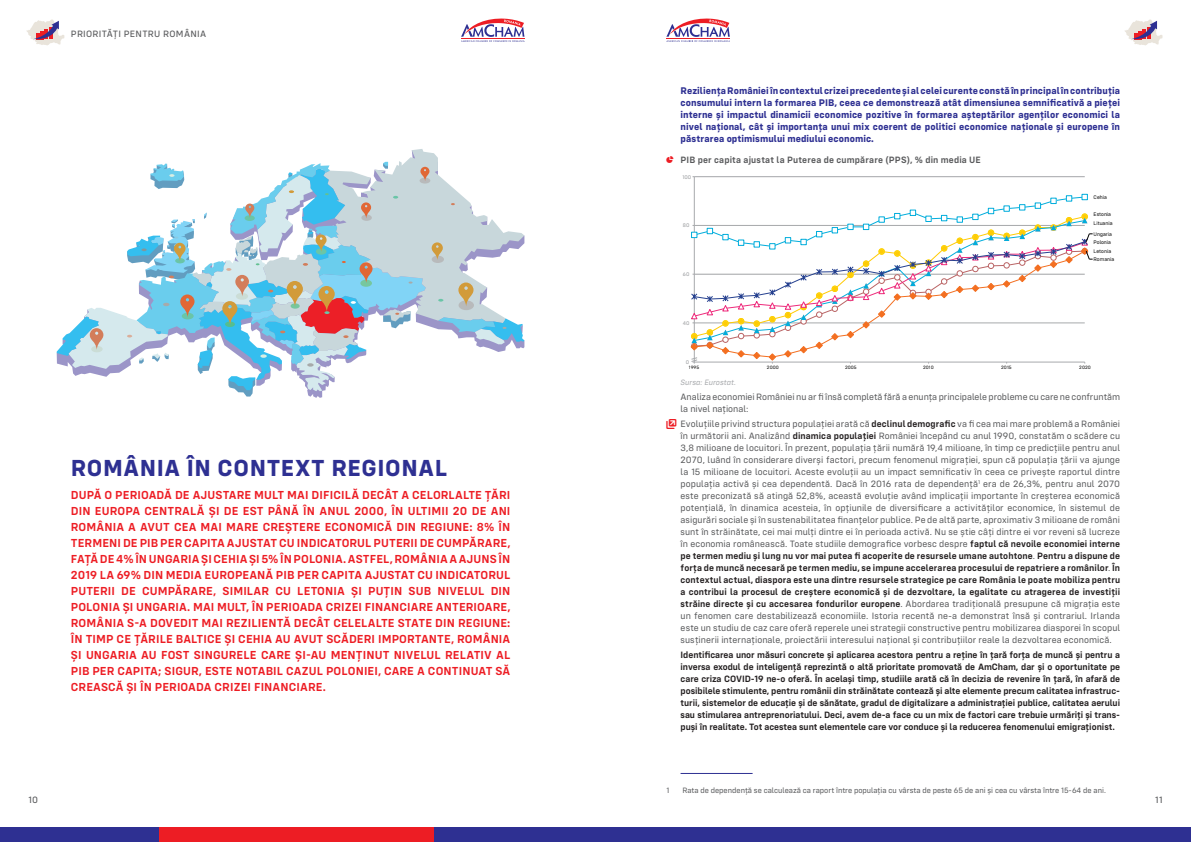
<style>
.page{position:relative;width:1191px;height:842px;background:#fff}
.page>*{position:absolute;margin:0;border:0;box-sizing:border-box;transform-origin:0 0}
.t1{font:700 24px "Config";letter-spacing:.025em;color:#2e3092}
.t2{font:600 12px/16px "Config";letter-spacing:.01em;color:#ed1d24;text-align:justify}
.t3{font:700 10px/12px "Config";letter-spacing:.005em;color:#2e3092;text-align:justify}
.t4{font:9.5px/12px "Config";color:#58595b}
.t5{font:600 9.5px/12px "Config";letter-spacing:-.005em;color:#231f20;text-align:justify}
.t6{font:600 9.5px "Config";letter-spacing:.02em;color:#58595b}
.t7{font:9.5px "Config Text";letter-spacing:.035em;color:#58595b}
.t8{font:8px "Config";color:#58595b}
.t9{font:italic 8px "Config";color:#a7a9ac}
.t10{font:5.4px "Config";color:#000}
.t11{font:5.4px "Config";color:#939598}
.t12{font:4.9px "Config";color:#000}
.s1{font-family:"Web Hosting Hub Glyphs";font-size:10px;color:#ed1d24}
.s2{font-weight:600;color:#231f20}
</style>
<div class="page">
<svg style="left:692px;top:176px;width:392px;height:1px"></svg>
<hr style="left:694px;top:177px;width:1px;height:185px;background:#a7a9ac">
<svg style="left:690px;top:194px;width:402px;height:169px"></svg>
<hr style="left:680px;top:773px;width:72px;height:1px;background:#2e3092">
<svg style="left:57px;top:149px;width:467px;height:247px"></svg>
<svg style="left:666px;top:18px;width:64px;height:24px"></svg>
<svg style="left:461px;top:18px;width:63px;height:24px"></svg>
<div style="left:0;top:828px;width:188px;height:14px;background:#2e3092"></div>
<div style="left:433px;top:828px;width:758px;height:14px;background:#2e3092"></div>
<div style="left:159px;top:828px;width:274px;height:14px;background:#ed1d24"></div>
<svg style="left:26px;top:19px;width:39px;height:27px"></svg>
<svg style="left:1125px;top:19px;width:37px;height:27px"></svg>
<p class="t7" style="left:71px;top:28px;width:137px">PRIORITĂȚI PENTRU ROMÂNIA</p>
<h1 class="t1" style="left:71px;top:453px;width:378px">ROMÂNIA ÎN CONTEXT REGIONAL</h1>
<p class="t2" style="left:71px;top:487px;width:441px">DUPĂ O PERIOADĂ DE AJUSTARE MULT MAI DIFICILĂ DECÂT A CELORLALTE ȚĂRI DIN EUROPA CENTRALĂ ȘI DE EST PÂNĂ ÎN ANUL 2000, ÎN ULTIMII 20 DE ANI ROMÂNIA A AVUT CEA MAI MARE CREȘTERE ECONOMICĂ DIN REGIUNE: 8% ÎN TERMENI DE PIB PER CAPITA AJUSTAT CU INDICATORUL PUTERII DE CUMPĂRARE, FAȚĂ DE 4% ÎN UNGARIA ȘI CEHIA ȘI 5% ÎN POLONIA. ASTFEL, ROMÂNIA A AJUNS ÎN 2019 LA 69% DIN MEDIA EUROPEANĂ PIB PER CAPITA AJUSTAT CU INDICATORUL PUTERII DE CUMPĂRARE, SIMILAR CU LETONIA ȘI PUȚIN SUB NIVELUL DIN POLONIA ȘI UNGARIA. MAI MULT, ÎN PERIOADA CRIZEI FINANCIARE ANTERIOARE, ROMÂNIA S-A DOVEDIT MAI REZILIENTĂ DECÂT CELELALTE STATE DIN REGIUNE:<br>ÎN TIMP CE ȚĂRILE BALTICE ȘI CEHIA AU AVUT SCĂDERI IMPORTANTE, ROMÂNIA ȘI UNGARIA AU FOST SINGURELE CARE ȘI-AU MENȚINUT NIVELUL RELATIV AL PIB PER CAPITA; SIGUR, ESTE NOTABIL CAZUL POLONIEI, CARE A CONTINUAT SĂ CREASCĂ ȘI ÎN PERIOADA CRIZEI FINANCIARE.</p>
<p class="t3" style="left:680px;top:85px;width:441px">Reziliența României în contextul crizei precedente și al celei curente constă în principal în contribuția consumului intern la formarea PIB, ceea ce demonstrează atât dimensiunea semnificativă a pieței interne și impactul dinamicii economice pozitive în formarea așteptărilor agenților economici la nivel național, cât și importanța unui mix coerent de politici economice naționale și europene în păstrarea optimismului mediului economic.</p>
<p class="t6" style="left:680px;top:154px;width:302px">PIB per capita ajustat la Puterea de cumpărare (PPS), % din media UE</p>
<p class="t11" style="left:682px;top:174px;width:10px">100</p>
<p class="t11" style="left:683px;top:222px;width:8px">80</p>
<p class="t11" style="left:683px;top:271px;width:8px">60</p>
<p class="t11" style="left:683px;top:320px;width:8px">40</p>
<p class="t10" style="left:1093px;top:194px;width:15px">Cehia</p>
<p class="t10" style="left:1093px;top:211px;width:19px">Estonia</p>
<p class="t10" style="left:1093px;top:248px;width:19px">Letonia</p>
<p class="t10" style="left:1093px;top:220px;width:20px">Lituania</p>
<p class="t10" style="left:1093px;top:239px;width:19px">Polonia</p>
<p class="t10" style="left:1093px;top:256px;width:22px">Romania</p>
<p class="t10" style="left:1093px;top:231px;width:20px">Ungaria</p>
<p class="t11" style="left:686px;top:359px;width:5px">0</p>
<p class="t12" style="left:689px;top:365px;width:12px">1995</p>
<p class="t12" style="left:767px;top:365px;width:13px">2000</p>
<p class="t12" style="left:845px;top:365px;width:13px">2005</p>
<p class="t12" style="left:923px;top:365px;width:12px">2010</p>
<p class="t12" style="left:1001px;top:365px;width:12px">2015</p>
<p class="t12" style="left:1079px;top:365px;width:13px">2020</p>
<p class="t9" style="left:680px;top:378px;width:57px">Sursa: Eurostat.</p>
<p class="t4" style="left:680px;top:391px;width:441px">Analiza economiei României nu ar fi însă completă fără a enunța principalele probleme cu care ne confruntăm la nivel național:</p>
<p class="t4" style="left:680px;top:418px;width:441px;text-align:justify;text-indent:-14px"><span class="s1">ם</span> Evoluțiile privind structura populației arată că <span class="s2">declinul demografic</span> va fi cea mai mare problemă a României în următorii ani. Analizând <span class="s2">dinamica populației</span> României începând cu anul 1990, constatăm o scădere cu 3,8 milioane de locuitori. În prezent, populația țării numără 19,4 milioane, în timp ce predicțiile pentru anul 2070, luând în considerare diverși factori, precum fenomenul migrației, spun că populația țării va ajunge la 15 milioane de locuitori. Aceste evoluții au un impact semnificativ în ceea ce privește raportul dintre populația activă și cea dependentă. Dacă în 2016 rata de dependență<sup>1</sup> era de 26,3%, pentru anul 2070 este preconizată să atingă 52,8%, această evoluție având implicații importante în creșterea economică potențială, în dinamica acesteia, în opțiunile de diversificare a activităților economice, în sistemul de asigurări sociale și în sustenabilitatea finanțelor publice. Pe de altă parte, aproximativ 3 milioane de români sunt în străinătate, cei mai mulți dintre ei în perioada activă. Nu se știe câți dintre ei vor reveni să lucreze în economia românească. Toate studiile demografice vorbesc despre <span class="s2">faptul că nevoile economiei interne pe termen mediu și lung nu vor mai putea fi acoperite de resursele umane autohtone</span>. <span class="s2">Pentru a dispune de forța de muncă necesară pe termen mediu, se impune accelerarea procesului de repatriere a românilor</span>. <span class="s2">În contextul actual, diaspora este una dintre resursele strategice pe care România le poate mobiliza pentru a contribui la procesul de creștere economică și de dezvoltare, la egalitate cu atragerea de investiții străine directe și cu accesarea fondurilor europene</span>. Abordarea tradițională presupune că migrația este un fenomen care destabilizează economiile. Istoria recentă ne-a demonstrat însă și contrariul. Irlanda este un studiu de caz care oferă reperele unei strategii constructive pentru mobilizarea diasporei în scopul susținerii internaționale, proiectării interesului național și contribuțiilor reale la dezvoltarea economică.</p>
<p class="t5" style="left:680px;top:649px;width:441px">Identificarea unor măsuri concrete și aplicarea acestora pentru a reține în țară forța de muncă și pentru a inversa exodul de inteligență reprezintă o altă prioritate promovată de AmCham, dar și o oportunitate pe care criza COVID-19 ne-o oferă. În același timp, studiile arată că în decizia de revenire în țară, în afară de posibilele stimulente, pentru românii din străinătate contează și alte elemente precum calitatea infrastruc&shy;turii, sistemelor de educație și de sănătate, gradul de digitalizare a administrației publice, calitatea aerului sau stimularea antreprenoriatului. Deci, avem de-a face cu un mix de factori care trebuie urmăriți și trans&shy;puși în realitate. Tot acestea sunt elementele care vor conduce și la reducerea fenomenului emigraționist.</p>
<p class="t8" style="left:666px;top:786px;width:5px">1</p>
<p class="t8" style="left:682px;top:786px;width:425px">Rata de dependență se calculează ca raport între populația cu vârsta de peste 65 de ani și cea cu vârsta între 15-64 de ani.</p>
<p class="t7" style="left:28px;top:794px;width:11px">10</p>
<p class="t7" style="left:1155px;top:794px;width:9px">11</p>
</div>
